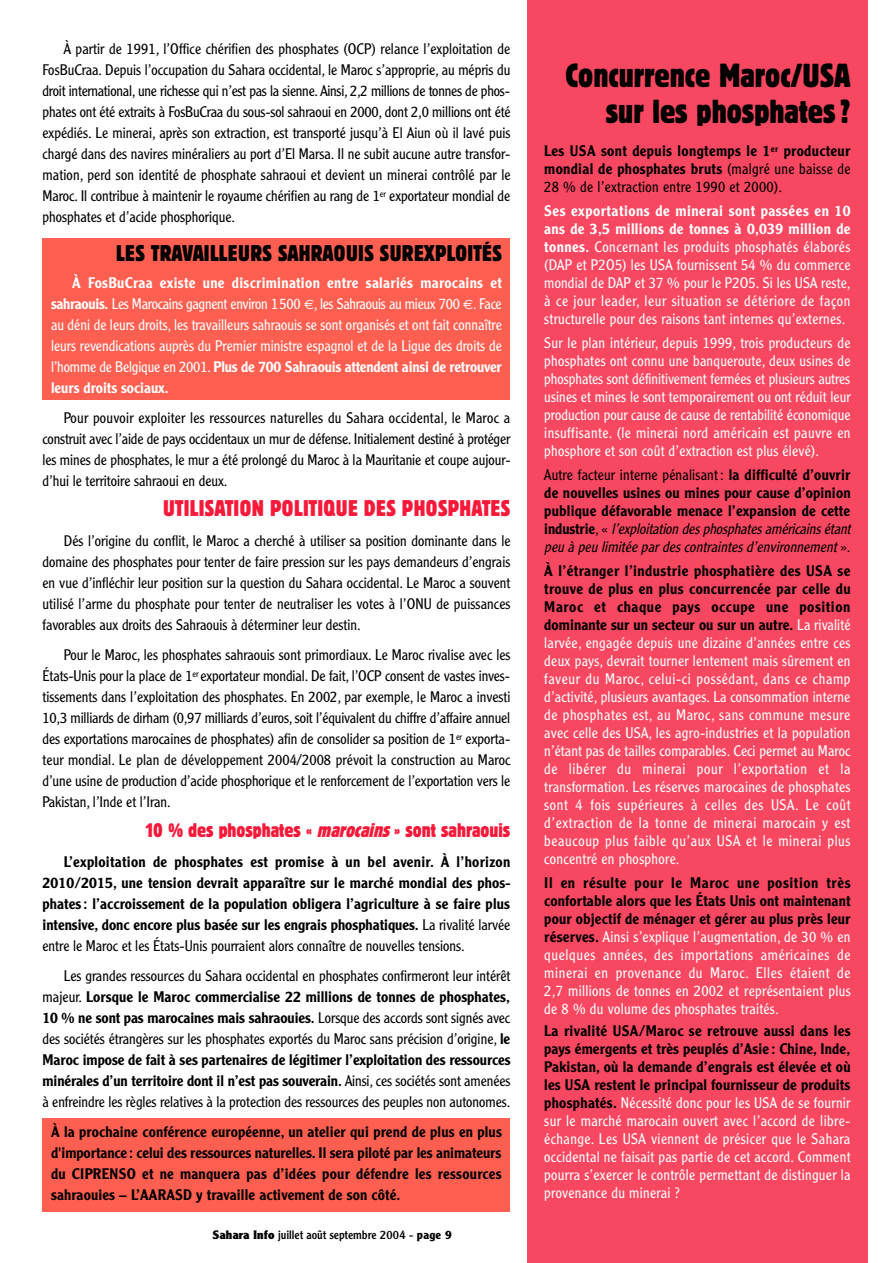
<style>
.page{position:relative;width:893px;height:1263px;background:#fff}
.page>*{position:absolute;margin:0;border:0;box-sizing:border-box;transform-origin:0 0}
.t1{font:condensed 33px/36px "Block BE";color:#000;text-align:right}
.t2{font:condensed 22.5px "Block BE";color:#000}
.t3{font:condensed 22.5px "Block BE";letter-spacing:.02em;color:#f71939}
.t4{font:condensed 19.5px "Block BE";color:#f71939}
.t5{font:300 15px/18px "Clearface Gothic LH";letter-spacing:.02em;color:#fff;text-align:justify}
.t6{font:300 15px/21px "Clearface Gothic LH";letter-spacing:-.005em;color:#000;text-align:justify}
.t7{font:500 15px/21px "Clearface Gothic LH";letter-spacing:.01em;color:#000;text-align:justify}
.t8{font:12px "Clearface Gothic LH";color:#000}
.s1{font-weight:500}
.s2{font-family:"Euro Sans";font-weight:400;font-size:13.5px}
.s3{font-style:italic}
.s4{font-weight:300}
.s5{font-weight:900}
.s6{font-weight:700}
.s7{font-weight:300;font-style:italic}
.s8{font-weight:500;color:#000}
</style>
<div class="page">
<div style="left:43px;top:238px;width:467px;height:162px;background:#ff5f50"></div>
<div style="left:527px;top:0;width:340px;height:1263px;background:#f84760"></div>
<div style="left:43px;top:1118px;width:467px;height:94px;background:#ff5f50"></div>
<p class="t6" style="left:43px;top:39px;width:470px;text-indent:21px">À partir de 1991, l’Office chérifien des phosphates (OCP) relance l’exploitation de FosBuCraa. Depuis l’occupation du Sahara occidental, le Maroc s’approprie, au mépris du droit international, une richesse qui n’est pas la sienne. Ainsi, 2,2 millions de tonnes de phos&shy;phates ont été extraits à FosBuCraa du sous-sol sahraoui en 2000, dont 2,0 millions ont été expédiés. Le minerai, après son extraction, est transporté jusqu’à El Aiun où il lavé puis chargé dans des navires minéraliers au port d’El Marsa. Il ne subit aucune autre transfor&shy;mation, perd son identité de phosphate sahraoui et devient un minerai contrôlé par le Maroc. Il contribue à maintenir le royaume chérifien au rang de 1<sup>er</sup> exportateur mondial de phosphates et d’acide phosphorique.</p>
<h2 class="t2" style="left:116px;top:240px;width:387px">LES TRAVAILLEURS SAHRAOUIS SUREXPLOITÉS</h2>
<p class="t5" style="left:51px;top:273px;width:452px;line-height:21px;text-indent:21px"><span class="s1">À FosBuCraa existe une discrimination entre salariés marocains et sahraouis.</span> Les Marocains gagnent environ 1500 <span class="s2">€</span>, les Sahraouis au mieux 700 <span class="s2">€</span>. Face au déni de leurs droits, les travailleurs sahraouis se sont organisés et ont fait connaître leurs revendications auprès du Premier ministre espagnol et de la Ligue des droits de l’homme de Belgique en 2001. <span class="s1">Plus de 700 Sahraouis attendent ainsi de retrouver leurs droits sociaux.</span></p>
<p class="t6" style="left:43px;top:408px;width:470px;text-indent:21px">Pour pouvoir exploiter les ressources naturelles du Sahara occidental, le Maroc a construit avec l’aide de pays occidentaux un mur de défense. Initialement destiné à protéger les mines de phosphates, le mur a été prolongé du Maroc à la Mauritanie et coupe aujour&shy;d’hui le territoire sahraoui en deux.</p>
<h2 class="t3" style="left:163px;top:495px;width:349px">UTILISATION POLITIQUE DES PHOSPHATES</h2>
<p class="t6" style="left:43px;top:531px;width:470px;text-indent:21px">Dés l’origine du conflit, le Maroc a cherché à utiliser sa position dominante dans le domaine des phosphates pour tenter de faire pression sur les pays demandeurs d’engrais en vue d’infléchir leur position sur la question du Sahara occidental. Le Maroc a souvent utilisé l’arme du phosphate pour tenter de neutraliser les votes à l’ONU de puissances favorables aux droits des Sahraouis à déterminer leur destin.</p>
<p class="t6" style="left:43px;top:645px;width:469px;text-indent:21px">Pour le Maroc, les phosphates sahraouis sont primordiaux. Le Maroc rivalise avec les États-Unis pour la place de 1<sup>er</sup> exportateur mondial. De fait, l’OCP consent de vastes inves&shy;tissements dans l’exploitation des phosphates. En 2002, par exemple, le Maroc a investi 10,3 milliards de dirham (0,97 milliards d’euros, soit l’équivalent du chiffre d’affaire annuel des exportations marocaines de phosphates) afin de consolider sa position de 1<sup>er</sup> exporta&shy;teur mondial. Le plan de développement 2004/2008 prévoit la construction au Maroc d’une usine de production d’acide phosphorique et le renforcement de l’exportation vers le Pakistan, l’Inde et l’Iran.</p>
<h3 class="t4" style="left:145px;top:819px;width:367px">10 % des phosphates « <span class="s3">marocains</span>» sont sahraouis</h3>
<p class="t7" style="left:43px;top:853px;width:470px;text-indent:21px">L’exploitation de phosphates est promise à un bel avenir. À l’horizon 2010/2015, une tension devrait apparaître sur le marché mondial des phos&shy;phates : l’accroissement de la population obligera l’agriculture à se faire plus intensive, donc encore plus basée sur les engrais phosphatiques. <span class="s4">La rivalité larvée entre le Maroc et les États-Unis pourraient alors connaître de nouvelles tensions.</span></p>
<p class="t6" style="left:43px;top:966px;width:470px;text-indent:21px">Les grandes ressources du Sahara occidental en phosphates confirmeront leur intérêt majeur. <span class="s1">Lorsque le Maroc commercialise 22 millions de tonnes de phosphates, 10 % ne sont pas marocaines mais sahraouies.</span> Lorsque des accords sont signés avec des sociétés étrangères sur les phosphates exportés du Maroc sans précision d’origine, <span class="s1">le Maroc impose de fait à ses partenaires de légitimer l’exploitation des ressources minérales d’un territoire dont il n’est pas souverain.</span> Ainsi, ces sociétés sont amenées à enfreindre les règles relatives à la protection des ressources des peuples non autonomes.</p>
<p class="t7" style="left:51px;top:1123px;width:452px">À la prochaine conférence européenne, un atelier qui prend de plus en plus d'importance: celui des ressources naturelles. Il sera piloté par les animateurs du CIPRENSO et ne manquera pas d’idées pour défendre les ressources sahraouies – L’AARASD y travaille activement de son côté.</p>
<p class="t8" style="left:213px;top:1230px;width:241px"><span class="s5">Sahara Info</span> juillet août septembre 2004 - <span class="s6">page 9</span></p>
<h1 class="t1" style="left:566px;top:58px;width:286px">Concurrence Maroc/USA sur les phosphates?</h1>
<p class="t7" style="left:544px;top:143px;width:308px;line-height:18px">Les USA sont depuis longtemps le 1<sup>er</sup> producteur mondial de phosphates bruts <span class="s4">(malgré une baisse de 28 % de l’extraction entre 1990 et 2000).</span></p>
<p class="t5" style="left:544px;top:203px;width:308px"><span class="s1">Ses exportations de minerai sont passées en 10 ans de 3,5 millions de tonnes à 0,039 million de tonnes.</span> Concernant les produits phosphatés élaborés (DAP et P2O5) les USA fournissent 54 % du commerce mondial de DAP et 37 % pour le P2O5. Si les USA reste, à ce jour leader, leur situation se détériore de façon structurelle pour des raisons tant internes qu’externes.</p>
<p class="t5" style="left:544px;top:335px;width:308px">Sur le plan intérieur, depuis 1999, trois producteurs de phosphates ont connu une banqueroute, deux usines de phosphates sont définitivement fermées et plusieurs autres usines et mines le sont temporairement ou ont réduit leur production pour cause de cause de rentabilité économique insuffisante. (le minerai nord américain est pauvre en phosphore et son coût d’extraction est plus élevé).</p>
<p class="t7" style="left:544px;top:467px;width:310px;line-height:18px;text-align:left"><span class="s4">Autre facteur interne pénalisant :</span> la difficulté d’ouvrir de nouvelles usines ou mines pour cause d’opinion publique défavorable menace l’expansion de cette i n d u s t r i e <span class="s4">, «</span> <span class="s7">l’exploitation desphosphatesaméricainsétant peu à peu limitée pardes contraintes d’environnement</span> <span class="s4">» .</span></p>
<p class="t5" style="left:544px;top:563px;width:308px"><span class="s8">À l’étranger l’industrie phosphatière des USA se trouve de plus en plus concurrencée par celle du Maroc et chaque pays occupe une position dominante sur un secteur ou sur un autre.</span> La rivalité larvée, engagée depuis une dizaine d’années entre ces deux pays, devrait tourner lentement mais sûrement en faveur du Maroc, celui-ci possédant, dans ce champ d’activité, plusieurs avantages. La consommation interne de phosphates est, au Maroc, sans commune mesure avec celle des USA, les agro-industries et la population n’étant pas de tailles comparables. Ceci permet au Maroc de libérer du minerai pour l’exportation et la transformation. Les réserves marocaines de phosphates sont 4 fois supérieures à celles des USA. Le coût d’extraction de la tonne de minerai marocain y est beaucoup plus faible qu’aux USA et le minerai plus concentré en phosphore.</p>
<p class="t5" style="left:544px;top:875px;width:308px"><span class="s8">Il en résulte pour le Maroc une position très confortable alors que les États Unis ont maintenant pour objectif de ménager et gérer au plus près leur réserves.</span> Ainsi s’explique l’augmentation, de 30 % en quelques années, des importations américaines de minerai en provenance du Maroc. Elles étaient de 2,7 millions de tonnes en 2002 et représentaient plus de 8 % du volume des phosphates traités.</p>
<p class="t5" style="left:544px;top:1023px;width:308px"><span class="s8">La rivalité USA/Maroc se retrouve aussi dans les pays émergents et très peuplés d’Asie : Chine, Inde, Pakistan, où la demande d’engrais est élevée et où les USA restent le principal fournisseur de produits phosphatés.</span> Nécessité donc pour les USA de se fournir sur le marché marocain ouvert avec l’accord de libre&shy;échange. Les USA viennent de présicer que le Sahara occidental ne faisait pas partie de cet accord. Comment pourra s’exercer le contrôle permettant de distinguer la provenance du minerai ?</p>
</div>
